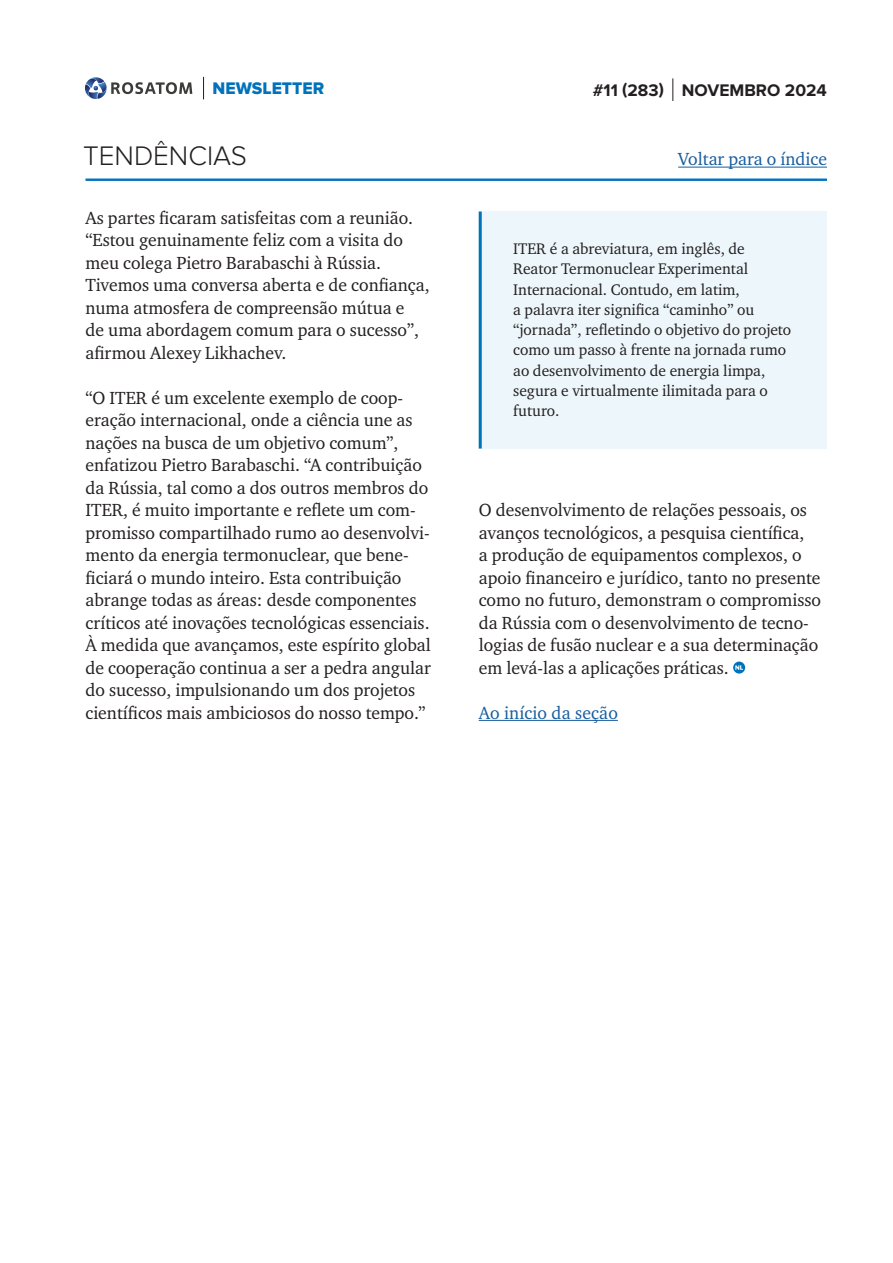
<style>
.page{position:relative;width:893px;height:1263px;background:#fff}
.page>*{position:absolute;margin:0;border:0;box-sizing:border-box;transform-origin:0 0}
.t1{font:300 27.9px "Proxima Nova";color:#231f20}
.main_text{font:18px/22.5px "Charter ITC";color:#231f20}
.hyperlink{font:18px "Charter ITC";color:#175d9e}
.t2{font:700 17.4px "Proxima Nova";color:#231f20}
.t3{font:17.4px "Proxima Nova Extrabld";color:#0072bc}
.t4{font:15.75px/20.2px "Charter ITC";color:#231f20}
</style>
<div class="page">
<hr style="left:86px;top:179px;width:741px;height:2px;background:#0072bc">
<svg style="left:203px;top:77px;width:1px;height:22px"></svg>
<svg style="left:85px;top:77px;width:107px;height:22px"></svg>
<svg style="left:673px;top:78px;width:1px;height:23px"></svg>
<hr style="left:678px;top:167px;width:149px;height:1px;background:#175d9e">
<hr style="left:479px;top:720px;width:139px;height:1px;background:#175d9e">
<svg style="left:733px;top:661px;width:12px;height:13px"></svg>
<div style="left:479px;top:212px;width:348px;height:236px;background:#edf7fb"></div>
<hr style="left:479px;top:212px;width:3px;height:237px;background:#0072bc">
<p class="t3" style="left:213px;top:78px;width:113px">NEWSLETTER</p>
<p class="t2" style="left:593px;top:80px;width:236px">#11 (283) NOVEMBRO 2024</p>
<h1 class="t1" style="left:83px;top:140px;width:165px">TENDÊNCIAS</h1>
<p class="hyperlink" style="left:678px;top:148px;width:150px">Voltar para o índice</p>
<p class="main_text" style="left:86px;top:206px;width:346px">As partes ficaram satisfeitas com a reunião. “Estou genuinamente feliz com a visita do meu colega Pietro Barabaschi à Rússia.<br>Tivemos uma conversa aberta e de confiança, numa atmosfera de compreensão mútua e<br>de uma abordagem comum para o sucesso”, afirmou Alexey Likhachev.</p>
<p class="main_text" style="left:86px;top:386px;width:347px">“O ITER é um excelente exemplo de coop&shy;eração internacional, onde a ciência une as nações na busca de um objetivo comum”, enfatizou Pietro Barabaschi. “A contribuição da Rússia, tal como a dos outros membros do ITER, é muito importante e reflete um com&shy;promisso compartilhado rumo ao desenvolvi&shy;mento da energia termonuclear, que bene&shy;ficiará o mundo inteiro. Esta contribuição abrange todas as áreas: desde componentes críticos até inovações tecnológicas essenciais.<br>À medida que avançamos, este espírito global de cooperação continua a ser a pedra angular do sucesso, impulsionando um dos projetos científicos mais ambiciosos do nosso tempo.”</p>
<p class="t4" style="left:513px;top:239px;width:279px">ITER é a abreviatura, em inglês, de Reator Termonuclear Experimental Internacional. Contudo, em latim,<br>a palavra iter significa “caminho” ou “jornada”, refletindo o objetivo do projeto como um passo à frente na jornada rumo ao desenvolvimento de energia limpa, segura e virtualmente ilimitada para o futuro.</p>
<p class="main_text" style="left:479px;top:499px;width:344px">O desenvolvimento de relações pessoais, os avanços tecnológicos, a pesquisa científica,<br>a produção de equipamentos complexos, o apoio financeiro e jurídico, tanto no presente como no futuro, demonstram o compromisso da Rússia com o desenvolvimento de tecno&shy;logias de fusão nuclear e a sua determinação em levá-las a aplicações práticas.</p>
<p class="hyperlink" style="left:479px;top:701px;width:141px">Ao início da seção</p>
</div>
